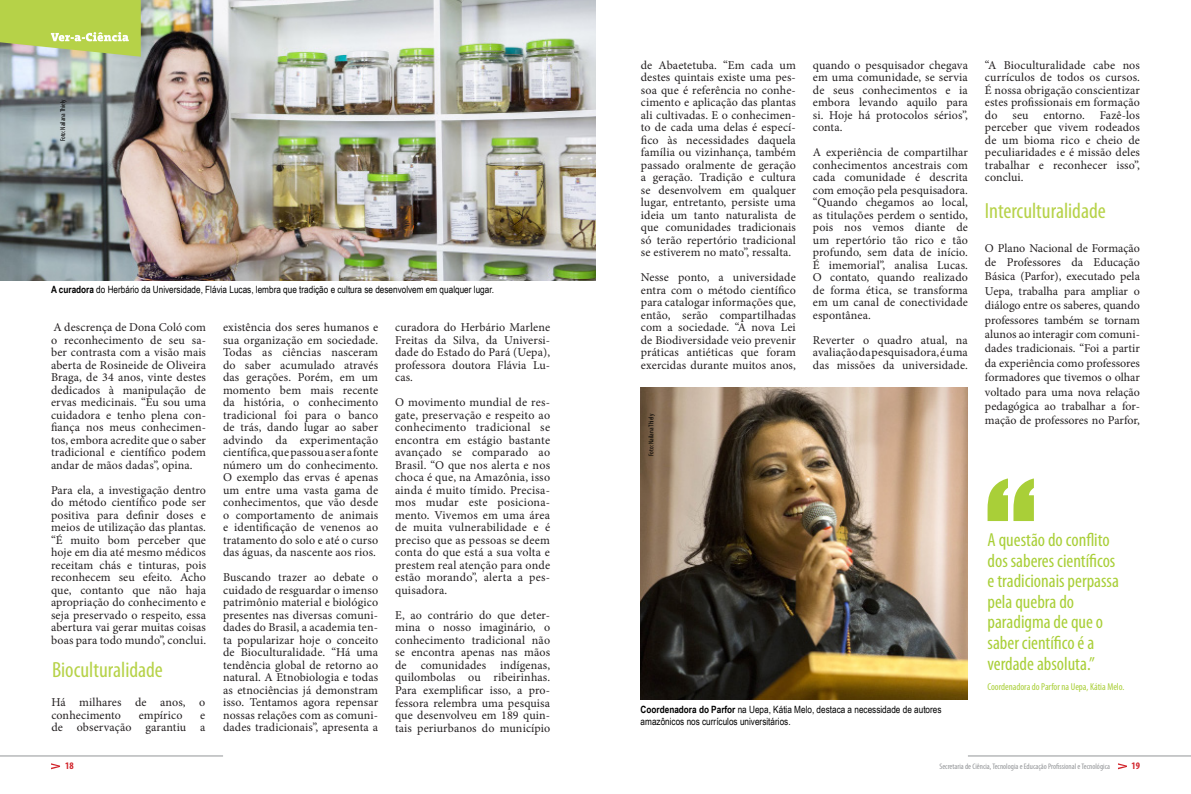
<style>
.page{position:relative;width:1191px;height:794px;background:#fff}
.page>*{position:absolute;margin:0;border:0;box-sizing:border-box;transform-origin:0 0}
.t1{font:condensed 22px "Myriad Pro";color:#b6d248}
.t2{font:condensed 18.9px/20.6px "Myriad Pro";color:#a9cf38}
.t3{font:12px/12.5px "Minion Pro";letter-spacing:.01em;color:#231f20;text-align:justify}
.t4{font:10px/12px "Arial Narrow";color:#000}
.t5{font:condensed 10px "Myriad Pro";color:#a9cf38}
.t6{font:700 condensed 10px "Myriad Pro";color:#d1232a}
.t7{font:condensed 8px "Myriad Pro";color:#939598}
.t8{font:condensed 7px "Myriad Pro";color:#000}
.s1{font-weight:700}
</style>
<div class="page">
<hr style="left:968px;top:755px;width:223px;height:1px;background:#939598">
<hr style="left:0;top:755px;width:223px;height:1px;background:#939598">
<svg style="left:1118px;top:763px;width:9px;height:6px"></svg>
<svg style="left:51px;top:763px;width:9px;height:6px"></svg>
<img style="left:0;top:0;width:595px;height:280px">
<svg style="left:0;top:0;width:141px;height:57px;background:#b9d05e"></svg>
<img style="left:641px;top:387px;width:327px;height:312px">
<svg style="left:987px;top:478px;width:47px;height:43px"></svg>
<p class="t8" style="left:58px;top:141px;width:43px;rotate:-90deg">Foto: Nailana Thiely</p>
<p class="t4" style="left:51px;top:283px;width:444px"><span class="s1">A curadora</span> do Herbário da Universidade, Flávia Lucas, lembra que tradição e cultura se desenvolvem em qualquer lugar.</p>
<p class="t3" style="left:51px;top:321px;width:156px">A descrença de Dona Coló com o reconhecimento de seu sa&shy;ber contrasta com a visão mais aberta de Rosineide de Oliveira Braga, de 34 anos, vinte destes dedicados à manipulação de ervas medicinais. “Eu sou uma cuidadora e tenho plena con&shy;fiança nos meus conhecimen&shy;tos, embora acredite que o saber tradicional e científico podem andar de mãos dadas”, opina.</p>
<p class="t3" style="left:51px;top:484px;width:156px">Para ela, a investigação dentro do método científico pode ser positiva para definir doses e meios de utilização das plantas. “É muito bom perceber que hoje em dia até mesmo médicos receitam chás e tinturas, pois reconhecem seu efeito. Acho que, contanto que não haja apropriação do conhecimento e seja preservado o respeito, essa abertura vai gerar muitas coisas boas para todo mundo”, conclui.</p>
<p class="t3" style="left:223px;top:321px;width:157px">existência dos seres humanos e sua organização em sociedade.<br>Todas as ciências nasceram do saber acumulado através das gerações. Porém, em um momento bem mais recente da história, o conhecimento tradicional foi para o banco de trás, dando lugar ao saber advindo da experimentação científica, que passou a ser a fonte número um do conhecimento.<br>O exemplo das ervas é apenas um entre uma vasta gama de conhecimentos, que vão desde o comportamento de animais e identificação de venenos ao tratamento do solo e até o curso das águas, da nascente aos rios.</p>
<p class="t3" style="left:223px;top:571px;width:157px">Buscando trazer ao debate o cuidado de resguardar o imenso patrimônio material e biológico presentes nas diversas comuni&shy;dades do Brasil, a academia ten&shy;ta popularizar hoje o conceito de Bioculturalidade. “Há uma tendência global de retorno ao natural. A Etnobiologia e todas as etnociências já demonstram isso. Tentamos agora repensar nossas relações com as comuni&shy;dades tradicionais”, apresenta a</p>
<p class="t3" style="left:395px;top:321px;width:156px">curadora do Herbário Marlene Freitas da Silva, da Universi&shy;dade do Estado do Pará (Uepa), professora doutora Flávia Lu&shy;cas.</p>
<p class="t3" style="left:395px;top:396px;width:156px">O movimento mundial de res&shy;gate, preservação e respeito ao conhecimento tradicional se encontra em estágio bastante avançado se comparado ao Brasil. “O que nos alerta e nos choca é que, na Amazônia, isso ainda é muito tímido. Precisa&shy;mos mudar este posiciona&shy;mento. Vivemos em uma área de muita vulnerabilidade e é preciso que as pessoas se deem conta do que está a sua volta e prestem real atenção para onde estão morando”, alerta a pes&shy;quisadora.</p>
<p class="t3" style="left:395px;top:609px;width:156px">E, ao contrário do que deter&shy;mina o nosso imaginário, o conhecimento tradicional não se encontra apenas nas mãos de comunidades indígenas, quilombolas ou ribeirinhas.<br>Para exemplificar isso, a pro&shy;fessora relembra uma pesquisa que desenvolveu em 189 quin&shy;tais periurbanos do município</p>
<h1 class="t1" style="left:52px;top:656px;width:112px">Bioculturalidade</h1>
<p class="t3" style="left:51px;top:696px;width:155px">Há milhares de anos, o conhecimento</p>
<p class="t3" style="left:139px;top:708px;width:45px">empírico</p>
<p class="t3" style="left:51px;top:708px;width:155px;text-align:right">e<br>de observação garantiu a</p>
<p class="t3" style="left:641px;top:58px;width:156px">de Abaetetuba. “Em cada um destes quintais existe uma pes&shy;soa que é referência no conhe&shy;cimento e aplicação das plantas ali cultivadas. E o conhecimen&shy;to de cada uma delas é especí&shy;fico às necessidades daquela família ou vizinhança, também passado oralmente de geração a geração. Tradição e cultura se desenvolvem em qualquer lugar, entretanto, persiste uma ideia um tanto naturalista de que comunidades tradicionais só terão repertório tradicional se estiverem no mato”, ressalta.</p>
<p class="t3" style="left:641px;top:271px;width:156px">Nesse ponto, a universidade entra com o método científico para catalogar informações que, então, serão compartilhadas com a sociedade. “A nova Lei de Biodiversidade veio prevenir práticas antiéticas que foram exercidas durante muitos anos,</p>
<p class="t8" style="left:647px;top:456px;width:43px;rotate:-90deg">Foto: Nailana Thiely</p>
<p class="t3" style="left:813px;top:59px;width:156px">quando o pesquisador chegava em uma comunidade, se servia de seus conhecimentos e ia embora levando aquilo para si. Hoje há protocolos sérios”, conta.</p>
<p class="t3" style="left:813px;top:146px;width:156px">A experiência de compartilhar conhecimentos ancestrais com cada comunidade é descrita com emoção pela pesquisadora. “Quando chegamos ao local, as titulações perdem o sentido, pois nos vemos diante de um repertório tão rico e tão profundo, sem data de início.<br>É imemorial”, analisa Lucas.<br>O contato, quando realizado de forma ética, se transforma em um canal de conectividade espontânea.</p>
<p class="t3" style="left:813px;top:334px;width:156px">Reverter o quadro atual, na avaliação da pesquisadora, é uma das missões da universidade.</p>
<p class="t3" style="left:985px;top:59px;width:156px">“A Bioculturalidade cabe nos currículos de todos os cursos.<br>É nossa obrigação conscientizar estes profissionais em formação do seu entorno. Fazê-los perceber que vivem rodeados de um bioma rico e cheio de peculiaridades e é missão deles trabalhar e reconhecer isso”, conclui.</p>
<h1 class="t1" style="left:985px;top:198px;width:122px">Interculturalidade</h1>
<p class="t3" style="left:985px;top:241px;width:156px;line-height:14.4px">O Plano Nacional de Formação de Professores da Educação Básica (Parfor), executado pela Uepa, trabalha para ampliar o diálogo entre os saberes, quando professores também se tornam alunos ao interagir com comuni&shy;dades tradicionais. “Foi a partir da experiência como professores formadores que tivemos o olhar voltado para uma nova relação pedagógica ao trabalhar a for&shy;mação de professores no Parfor,</p>
<p class="t4" style="left:640px;top:703px;width:302px"><span class="s1">Coordenadora do Parfor</span> na Uepa, Kátia Melo, destaca a necessidade de autores amazônicos nos currículos universitários.</p>
<h2 class="t2" style="left:987px;top:529px;width:133px">A questão do conflito dos saberes científicos e tradicionais perpassa pela quebra do paradigma de que o saber científico é a verdade absoluta.”</h2>
<p class="t5" style="left:987px;top:680px;width:138px">Coordenadora do Parfor na Uepa, Kátia Melo.</p>
<p class="t6" style="left:65px;top:759px;width:10px">18</p>
<p class="t7" style="left:939px;top:762px;width:172px">Secretaria de Ciência, Tecnologia e Educação Profissional e Tecnológica</p>
<p class="t6" style="left:1131px;top:759px;width:10px">19</p>
</div>
